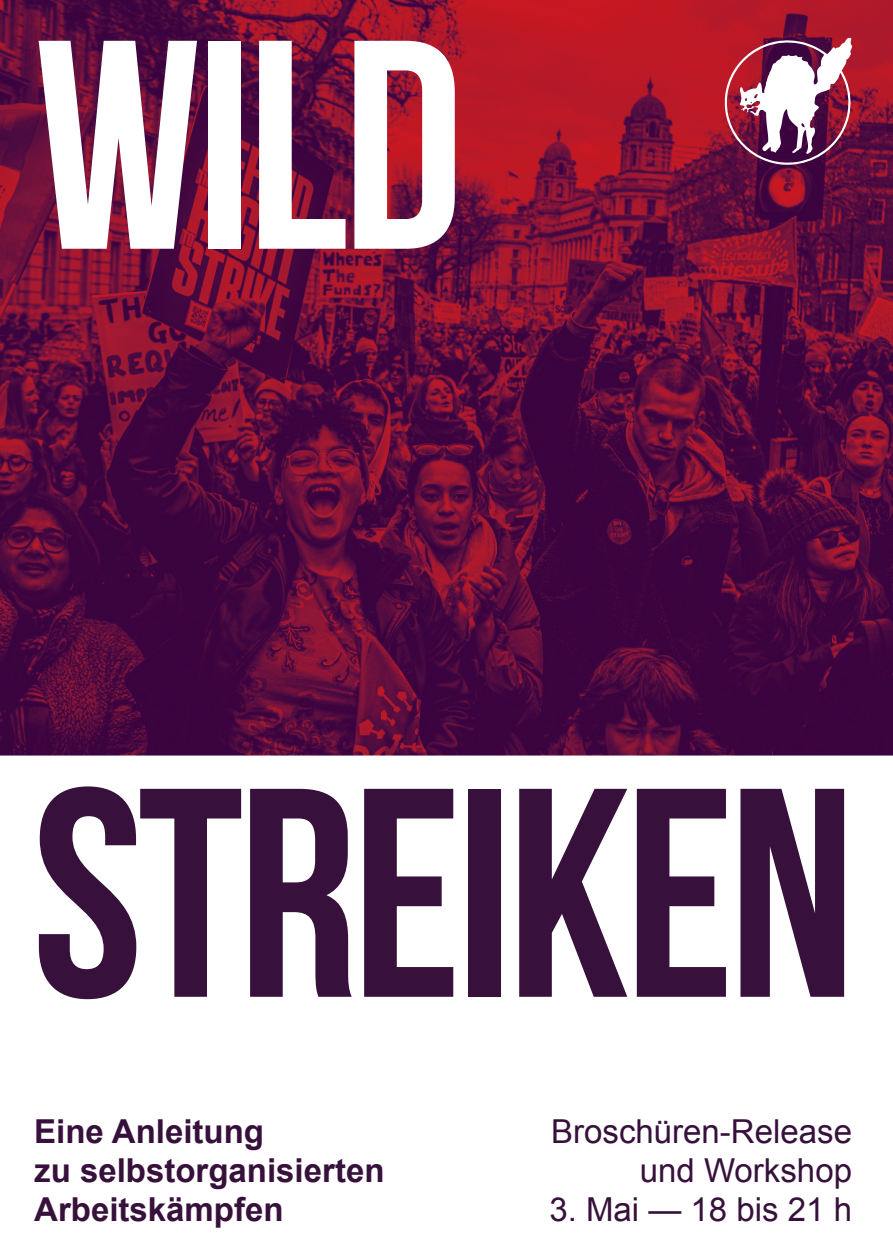
<style>
.page{position:relative;width:893px;height:1259px;background:#fff}
.page>*{position:absolute;margin:0;border:0;box-sizing:border-box;transform-origin:0 0}
.t1{font:700 297px "Bebas Neue";letter-spacing:-.02em;color:#37113c}
.t2{font:700 297px "Bebas Neue";color:#fff}
.t3{font:700 33px/39px "Arial";color:#37113c}
.t4{font:33px/39px "Arial";color:#37113c;text-align:right}
</style>
<div class="page">
<img style="left:0;top:0;width:893px;height:755px">
<svg style="left:725px;top:38px;width:127px;height:127px"></svg>
<h1 class="t2" style="left:34px;top:26px;width:431px">WILD</h1>
<h1 class="t1" style="left:32px;top:774px;width:825px">STREIKEN</h1>
<p class="t3" style="left:34px;top:1114px;width:352px">Eine Anleitung<br>zu selbstorganisierten<br>Arbeitskämpfen</p>
<p class="t4" style="left:551px;top:1114px;width:302px">Broschüren-Release und Workshop</p>
<p class="t4" style="left:549px;top:1192px;width:304px">3. Mai — 18 bis 21 h</p>
</div>
